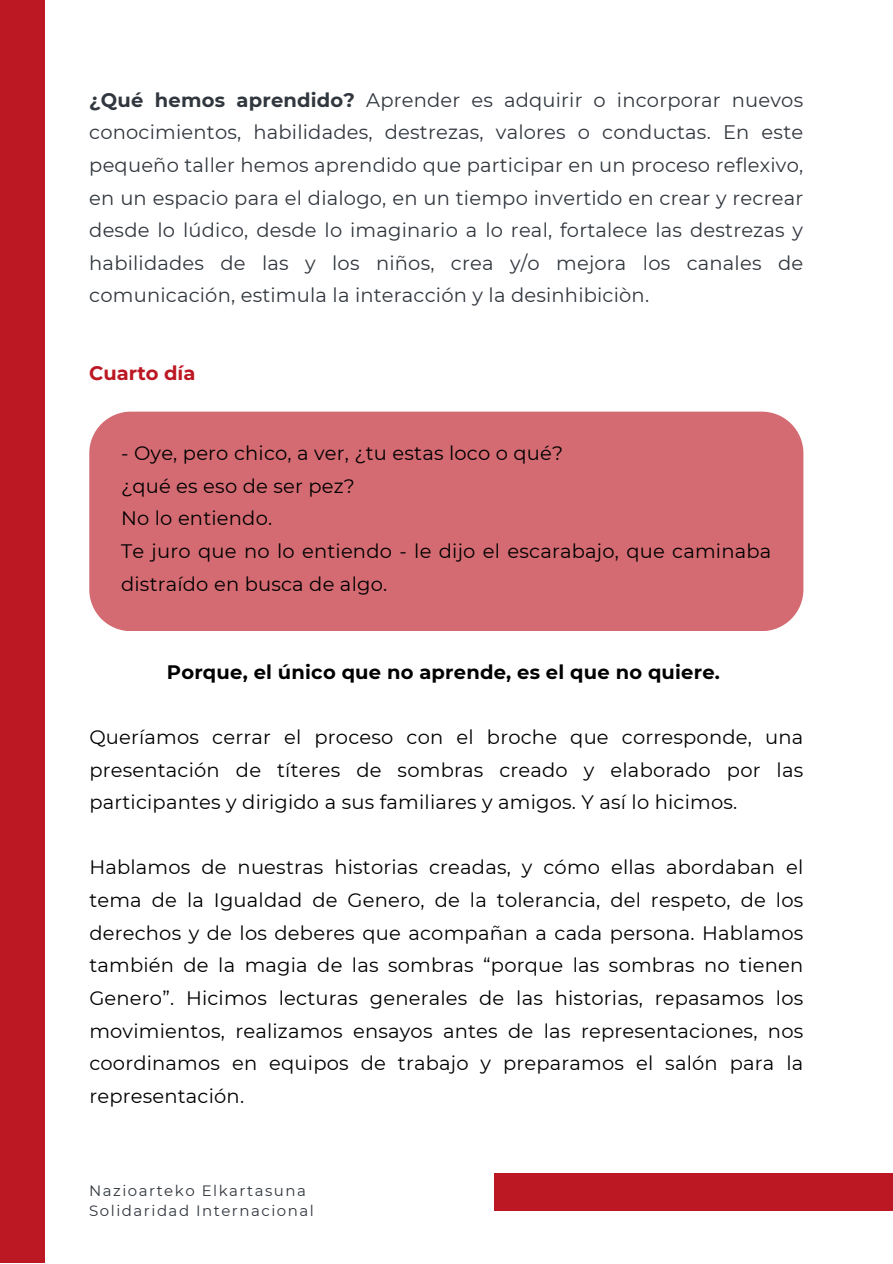
<style>
.page{position:relative;width:893px;height:1264px;background:#fff}
.page>*{position:absolute;margin:0;border:0;box-sizing:border-box;transform-origin:0 0}
.t1{font:19.5px/32.5px "Montserrat";letter-spacing:.01em;color:#000;text-align:justify}
.t2{font:19.5px/32.5px "Montserrat";letter-spacing:.01em;color:#31373e;text-align:justify}
.t3{font:700 19.5px "Montserrat";letter-spacing:.01em;color:#000}
.t4{font:700 19.5px "Montserrat";color:#bc1823}
.t5{font:15px/20.2px "Montserrat";letter-spacing:.1em;color:#31373e}
.s1{font-weight:700}
</style>
<div class="page">
<div style="left:493px;top:1173px;width:399px;height:37px;background:#bc1823"></div>
<div style="left:0;top:0;width:45px;height:1262px;background:#bc1823"></div>
<div style="left:89px;top:411px;width:714px;height:220px;background:#d46b72"></div>
<p class="t2" style="left:89px;top:83px;width:715px"><span class="s1">¿Qué hemos aprendido?</span> Aprender es adquirir o incorporar nuevos conocimientos, habilidades, destrezas, valores o conductas. En este pequeño taller hemos aprendido que participar en un proceso reflexivo, en un espacio para el dialogo, en un tiempo invertido en crear y recrear desde lo lúdico, desde lo imaginario a lo real, fortalece las destrezas y habilidades de las y los niños, crea y/o mejora los canales de comunicación, estimula la interacción y la desinhibiciòn.</p>
<p class="t4" style="left:89px;top:361px;width:108px">Cuarto día</p>
<p class="t1" style="left:121px;top:437px;width:443px">- Oye, pero chico, a ver, ¿tu estas loco o qué?</p>
<p class="t1" style="left:121px;top:469px;width:235px">¿qué es eso de ser pez?</p>
<p class="t1" style="left:121px;top:502px;width:153px">No lo entiendo.</p>
<p class="t1" style="left:121px;top:534px;width:651px">Te juro que no lo entiendo - le dijo el escarabajo, que caminaba distraído en busca de algo.</p>
<p class="t3" style="left:167px;top:660px;width:554px">Porque, el único que no aprende, es el que no quiere.</p>
<p class="t1" style="left:89px;top:720px;width:715px">Queríamos cerrar el proceso con el broche que corresponde, una presentación de títeres de sombras creado y elaborado por las participantes y dirigido a sus familiares y amigos. Y así lo hicimos.</p>
<p class="t1" style="left:89px;top:851px;width:715px">Hablamos de nuestras historias creadas, y cómo ellas abordaban el tema de la Igualdad de Genero, de la tolerancia, del respeto, de los derechos y de los deberes que acompañan a cada persona. Hablamos también de la magia de las sombras “porque las sombras no tienen Genero”. Hicimos lecturas generales de las historias, repasamos los movimientos, realizamos ensayos antes de las representaciones, nos coordinamos en equipos de trabajo y preparamos el salón para la representación.</p>
<p class="t5" style="left:89px;top:1180px;width:226px">Nazioarteko Elkartasuna<br>Solidaridad Internacional</p>
</div>
